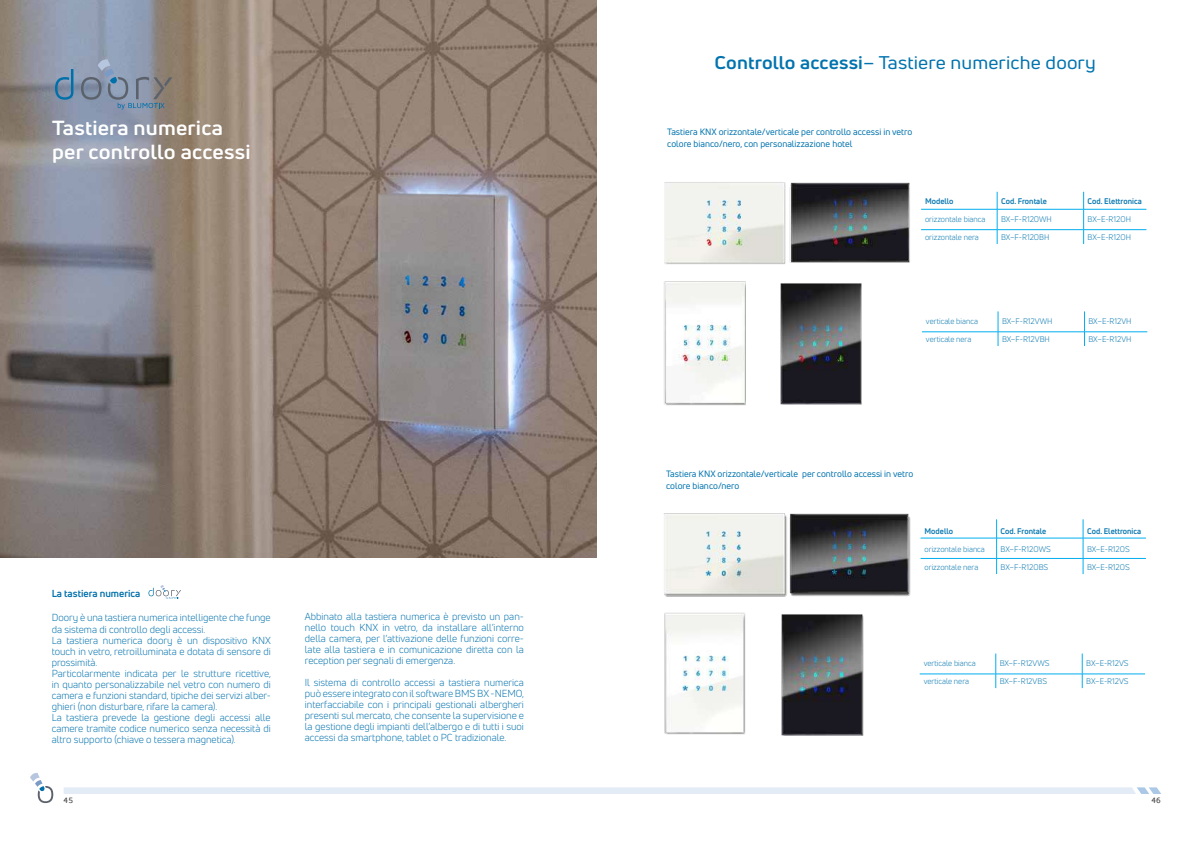
<style>
.page{position:relative;width:1191px;height:842px;background:#fff}
.page>*{position:absolute;margin:0;border:0;box-sizing:border-box;transform-origin:0 0}
.t1{font:700 20px/24px "Uni Neue";letter-spacing:.01em;color:#fff;scale:1.08 1}
.t2{font:18px "Uni Neue";letter-spacing:.01em;color:#0173ae;scale:1.08 1}
.t3{font:10px/11px "Uni Neue";color:#0071ad;text-align:justify}
.t4{font:700 10px "Uni Neue";color:#0070ab}
.t5{font:9px/12px "Uni Neue";color:#0173ae}
.t6{font:8px "Uni Neue";color:#0476b0}
.t7{font:700 8px "Uni Neue";color:#0476b0}
.t8{font:500 8px "Maven Pro";color:#414042}
.s1{font-weight:700}
</style>
<div class="page">
<img style="left:0;top:0;width:596px;height:557px">
<svg style="left:55px;top:69px;width:18px;height:31px"></svg>
<svg style="left:81px;top:59px;width:91px;height:51px;background:#858fa0"></svg>
<svg style="left:148px;top:585px;width:33px;height:14px"></svg>
<img style="left:789px;top:182px;width:121px;height:81px">
<img style="left:664px;top:182px;width:122px;height:82px">
<img style="left:664px;top:281px;width:81px;height:125px">
<img style="left:780px;top:283px;width:82px;height:122px">
<img style="left:785px;top:513px;width:126px;height:84px">
<img style="left:664px;top:513px;width:124px;height:83px">
<img style="left:664px;top:612px;width:82px;height:123px">
<img style="left:781px;top:614px;width:82px;height:122px">
<hr style="left:921px;top:209px;width:76px;height:1px;background:#00aeef">
<hr style="left:997px;top:209px;width:86px;height:1px;background:#00aeef">
<hr style="left:1083px;top:209px;width:63px;height:1px;background:#00aeef">
<hr style="left:921px;top:229px;width:76px;height:1px;background:#00aeef">
<hr style="left:997px;top:229px;width:86px;height:1px;background:#00aeef">
<svg style="left:997px;top:192px;width:1px;height:52px"></svg>
<hr style="left:1083px;top:229px;width:63px;height:1px;background:#00aeef">
<svg style="left:1083px;top:192px;width:1px;height:52px"></svg>
<hr style="left:922px;top:332px;width:76px;height:1px;background:#00aeef">
<hr style="left:998px;top:332px;width:86px;height:1px;background:#00aeef">
<svg style="left:998px;top:311px;width:1px;height:35px"></svg>
<hr style="left:1084px;top:332px;width:63px;height:1px;background:#00aeef">
<svg style="left:1084px;top:311px;width:1px;height:35px"></svg>
<hr style="left:919px;top:674px;width:76px;height:1px;background:#00aeef">
<hr style="left:995px;top:674px;width:87px;height:1px;background:#00aeef">
<svg style="left:995px;top:653px;width:1px;height:35px"></svg>
<hr style="left:1082px;top:674px;width:63px;height:1px;background:#00aeef">
<svg style="left:1082px;top:653px;width:1px;height:35px"></svg>
<hr style="left:920px;top:538px;width:76px;height:1px;background:#00aeef">
<hr style="left:996px;top:538px;width:87px;height:1px;background:#00aeef">
<hr style="left:1083px;top:538px;width:62px;height:1px;background:#00aeef">
<hr style="left:920px;top:558px;width:76px;height:1px;background:#00aeef">
<hr style="left:996px;top:558px;width:87px;height:1px;background:#00aeef">
<svg style="left:996px;top:519px;width:1px;height:55px"></svg>
<hr style="left:1083px;top:558px;width:62px;height:1px;background:#00aeef">
<svg style="left:1083px;top:519px;width:1px;height:55px"></svg>
<svg style="left:64px;top:787px;width:1097px;height:7px;background:#e3ebf6"></svg>
<svg style="left:30px;top:773px;width:23px;height:30px"></svg>
<h1 class="t1" style="left:52px;top:115px;width:185px">Tastiera numerica per controllo accessi</h1>
<p class="t4" style="left:52px;top:587px;width:90px">La tastiera numerica</p>
<p class="t3" style="left:52px;top:611px;width:220px;line-height:12px">Doory è una tastiera numerica intelligente che funge da sistema di controllo degli accessi.</p>
<p class="t3" style="left:52px;top:635px;width:221px;text-align:left">La tastiera numerica doory è un dispositivo KNX touch in vetro, retroilluminata e dotata di sensore di prossimità.<br>Particolarmente indicata per le strutture ricettive, in quanto personalizzabile nel vetro con numero di camera e funzioni standard, tipiche dei servizi alber&shy;ghieri (non disturbare, rifare la camera).<br>La tastiera prevede la gestione degli accessi alle camere tramite codice numerico senza necessità di altro supporto (chiave o tessera magnetica).</p>
<p class="t3" style="left:305px;top:611px;width:221px">Abbinato alla tastiera numerica è previsto un pan&shy;nello touch KNX in vetro, da installare all’interno della camera, per l’attivazione delle funzioni corre&shy;late alla tastiera e in comunicazione diretta con la reception per segnali di emergenza.</p>
<p class="t3" style="left:305px;top:677px;width:221px">Il sistema di controllo accessi a tastiera numerica può essere integrato con il software BMS BX -NEMO, interfacciabile con i principali gestionali albergheri presenti sul mercato, che consente la supervisione e la gestione degli impianti dell’albergo e di tutti i suoi accessi da smartphone, tablet o PC tradizionale.</p>
<h2 class="t2" style="left:714px;top:51px;width:354px"><span class="s1">Controllo accessi</span>– Tastiere numeriche doory</h2>
<p class="t5" style="left:667px;top:125px;width:247px">Tastiera KNX orizzontale/verticale per controllo accessi in vetro colore bianco/nero, con personalizzazione hotel</p>
<p class="t7" style="left:925px;top:196px;width:30px">Modello</p>
<p class="t7" style="left:1001px;top:196px;width:47px">Cod. Frontale</p>
<p class="t7" style="left:1087px;top:196px;width:56px">Cod. Elettronica</p>
<p class="t6" style="left:925px;top:214px;width:62px">orizzontale bianca</p>
<p class="t6" style="left:1001px;top:214px;width:52px">BX–F-R12OWH</p>
<p class="t6" style="left:1087px;top:214px;width:45px">BX–E-R12OH</p>
<p class="t6" style="left:925px;top:232px;width:55px">orizzontale nera</p>
<p class="t6" style="left:1001px;top:232px;width:50px">BX–F-R12OBH</p>
<p class="t6" style="left:1087px;top:232px;width:45px">BX–E-R12OH</p>
<p class="t6" style="left:926px;top:316px;width:53px">verticale bianca</p>
<p class="t6" style="left:1002px;top:316px;width:52px">BX–F-R12VWH</p>
<p class="t6" style="left:1088px;top:316px;width:44px">BX–E-R12VH</p>
<p class="t6" style="left:926px;top:334px;width:47px">verticale nera</p>
<p class="t6" style="left:1002px;top:334px;width:49px">BX–F-R12VBH</p>
<p class="t6" style="left:1088px;top:334px;width:44px">BX–E-R12VH</p>
<p class="t5" style="left:666px;top:467px;width:249px">Tastiera KNX orizzontale/verticale per controllo accessi in vetro colore bianco/nero</p>
<p class="t7" style="left:924px;top:526px;width:30px">Modello</p>
<p class="t7" style="left:1000px;top:526px;width:47px">Cod. Frontale</p>
<p class="t7" style="left:1087px;top:526px;width:56px">Cod. Elettronica</p>
<p class="t6" style="left:924px;top:544px;width:62px">orizzontale bianca</p>
<p class="t6" style="left:1000px;top:544px;width:52px">BX–F-R12OWS</p>
<p class="t6" style="left:1087px;top:544px;width:44px">BX–E-R12OS</p>
<p class="t6" style="left:924px;top:562px;width:55px">orizzontale nera</p>
<p class="t6" style="left:1000px;top:562px;width:49px">BX–F-R12OBS</p>
<p class="t6" style="left:1087px;top:562px;width:44px">BX–E-R12OS</p>
<p class="t6" style="left:923px;top:658px;width:53px">verticale bianca</p>
<p class="t6" style="left:999px;top:658px;width:51px">BX–F-R12VWS</p>
<p class="t6" style="left:1086px;top:658px;width:44px">BX–E-R12VS</p>
<p class="t6" style="left:923px;top:676px;width:47px">verticale nera</p>
<p class="t6" style="left:999px;top:676px;width:49px">BX–F-R12VBS</p>
<p class="t6" style="left:1086px;top:676px;width:44px">BX–E-R12VS</p>
<p class="t8" style="left:64px;top:796px;width:11px">45</p>
<p class="t8" style="left:1151px;top:796px;width:11px">46</p>
</div>
